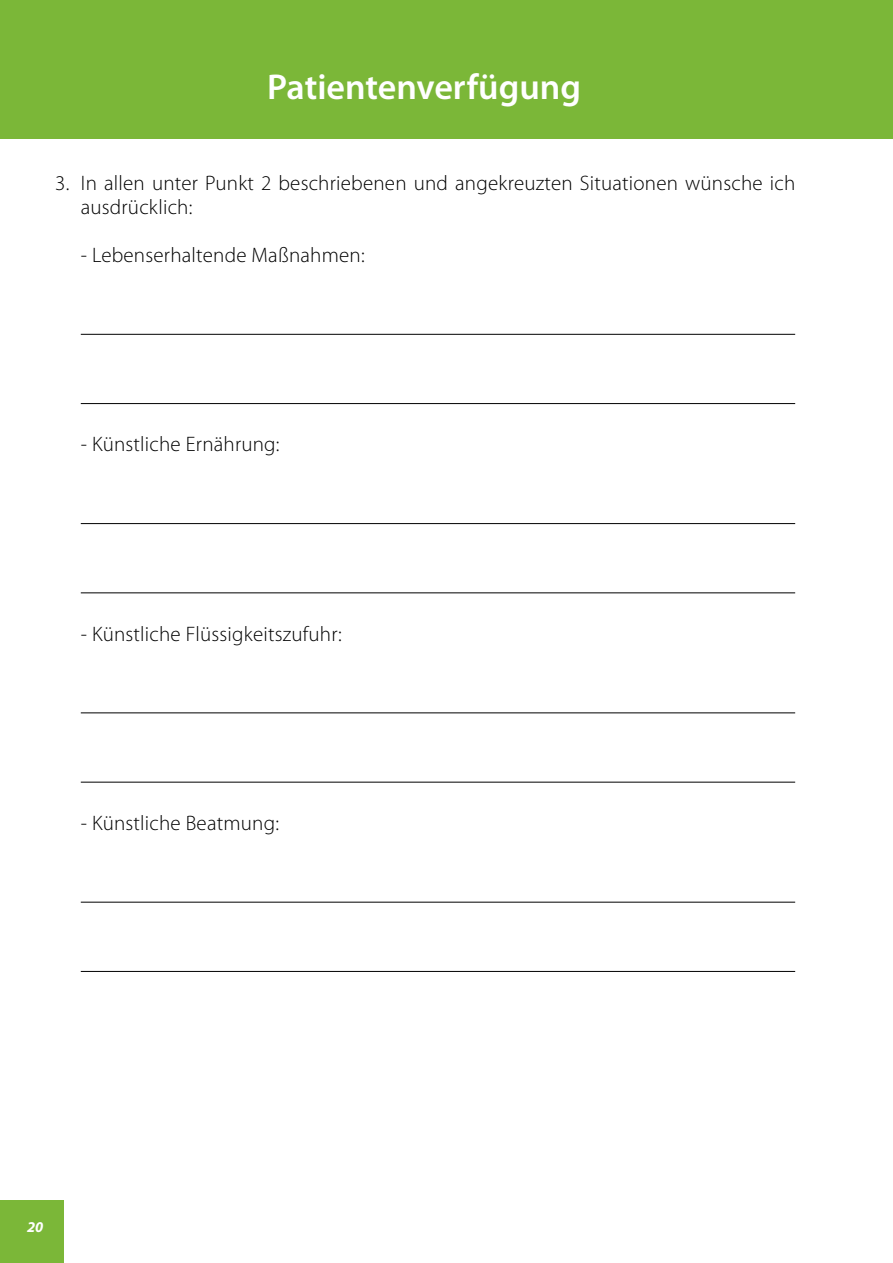
<style>
.page{position:relative;width:893px;height:1263px;background:#fff}
.page>*{position:absolute;margin:0;border:0;box-sizing:border-box;transform-origin:0 0}
._01_Haedline{font:600 36px "Myriad Pro";color:#fff}
._03_Grundtext{font:300 21px/24px "Myriad Pro";letter-spacing:.01em;color:#000}
.t1{font:italic 700 15px "Myriad Pro";color:#fff}
</style>
<div class="page">
<div style="left:0;top:0;width:893px;height:139px;background:#7bb738"></div>
<div style="left:0;top:1200px;width:64px;height:63px;background:#7bb738"></div>
<hr style="left:81px;top:334px;width:714px;height:1px;background:#000">
<hr style="left:81px;top:403px;width:714px;height:1px;background:#000">
<hr style="left:81px;top:523px;width:714px;height:1px;background:#000">
<hr style="left:81px;top:593px;width:714px;height:1px;background:#000">
<hr style="left:81px;top:713px;width:714px;height:1px;background:#000">
<hr style="left:81px;top:782px;width:714px;height:1px;background:#000">
<hr style="left:81px;top:902px;width:714px;height:1px;background:#000">
<hr style="left:81px;top:971px;width:714px;height:1px;background:#000">
<p class="_01_Haedline" style="left:267px;top:67px;width:315px">Patientenverfügung</p>
<p class="_03_Grundtext" style="left:81px;top:171px;width:716px;text-indent:-26px">3. In allen unter Punkt 2 beschriebenen und angekreuzten Situationen wünsche ich ausdrücklich:</p>
<p class="_03_Grundtext" style="left:81px;top:243px;width:285px">- Lebenserhaltende Maßnahmen:</p>
<p class="_03_Grundtext" style="left:81px;top:433px;width:200px">- Künstliche Ernährung:</p>
<p class="_03_Grundtext" style="left:81px;top:622px;width:262px">- Künstliche Flüssigkeitszufuhr:</p>
<p class="_03_Grundtext" style="left:81px;top:811px;width:200px">- Künstliche Beatmung:</p>
<p class="t1" style="left:27px;top:1218px;width:18px">20</p>
</div>
